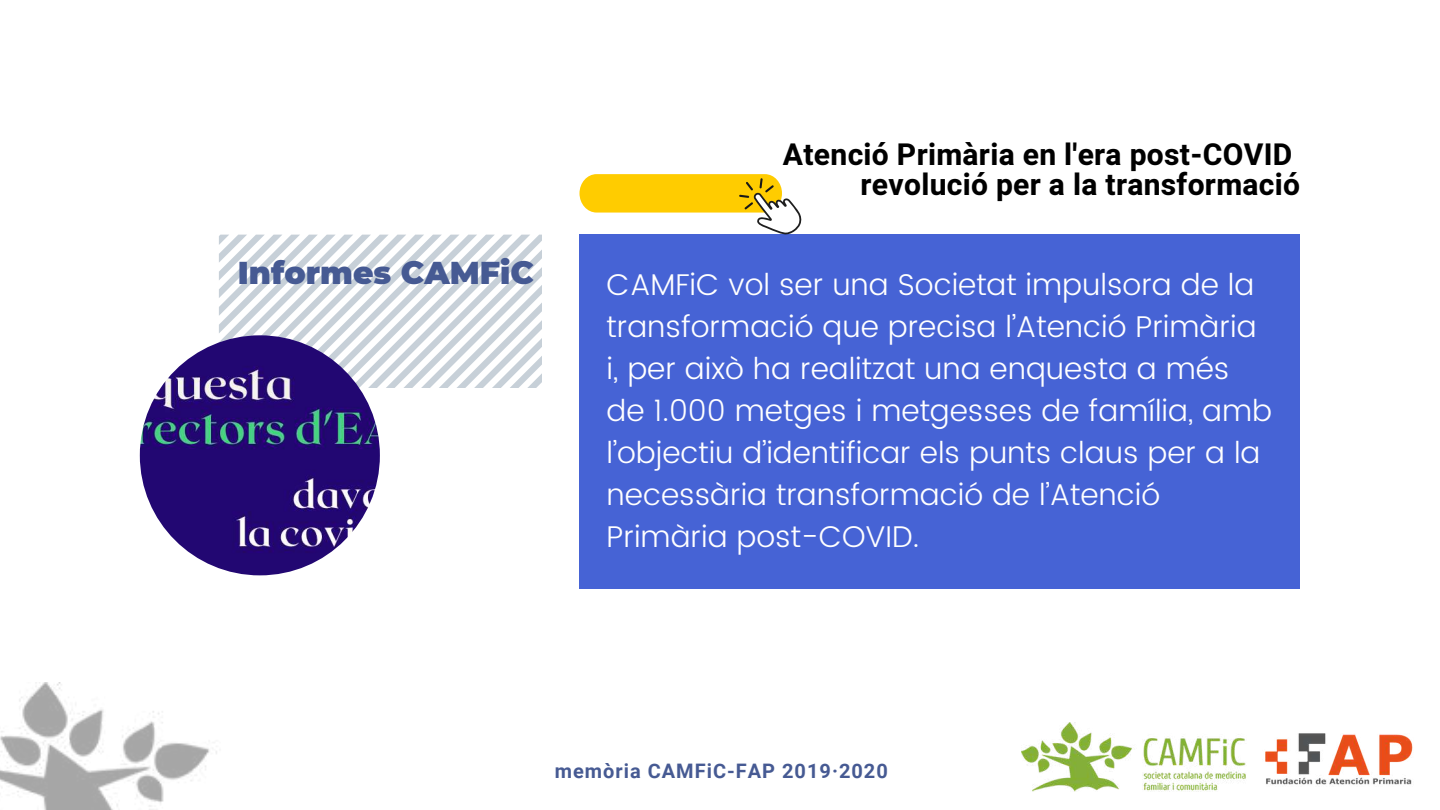
<style>
.page{position:relative;width:1440px;height:810px;background:#fff}
.page>*{position:absolute;margin:0;border:0;box-sizing:border-box;transform-origin:0 0}
.t1{font:900 31.5px "Montserrat";color:#465a93}
.t2{font:300 30px/42px "Poppins";color:#fff}
.t3{font:700 30px/30px "Heebo";letter-spacing:.01em;color:#000;text-align:right}
.t4{font:700 20px "Roboto";letter-spacing:.05em;color:#465a93}
</style>
<div class="page">
<img style="left:0;top:682px;width:217px;height:128px">
<img style="left:1265px;top:733px;width:148px;height:52px">
<img style="left:1021px;top:723px;width:225px;height:68px">
<svg style="left:219px;top:235px;width:322px;height:153px"></svg>
<img style="left:140px;top:335px;width:240px;height:240px;border-radius:50%">
<div style="left:579px;top:235px;width:721px;height:354px;background:#4663d5"></div>
<svg style="left:579px;top:174px;width:223px;height:61px"></svg>
<p class="t1" style="left:238px;top:254px;width:297px">Informes CAMFiC</p>
<p class="t3" style="left:783px;top:141px;width:519px">Atenció Primària en l'era post-COVID revolució per a la transformació</p>
<p class="t2" style="left:607px;top:263px;width:667px">CAMFiC vol ser una Societat impulsora de la transformació que precisa l’Atenció Primària i, per això ha realitzat una enquesta a més de 1.000 metges i metgesses de família, amb l’objectiu d’identificar els punts claus per a la necessària transformació de l’Atenció Primària post-COVID.</p>
<p class="t4" style="left:555px;top:760px;width:335px">memòria CAMFiC-FAP 2019·2020</p>
</div>
